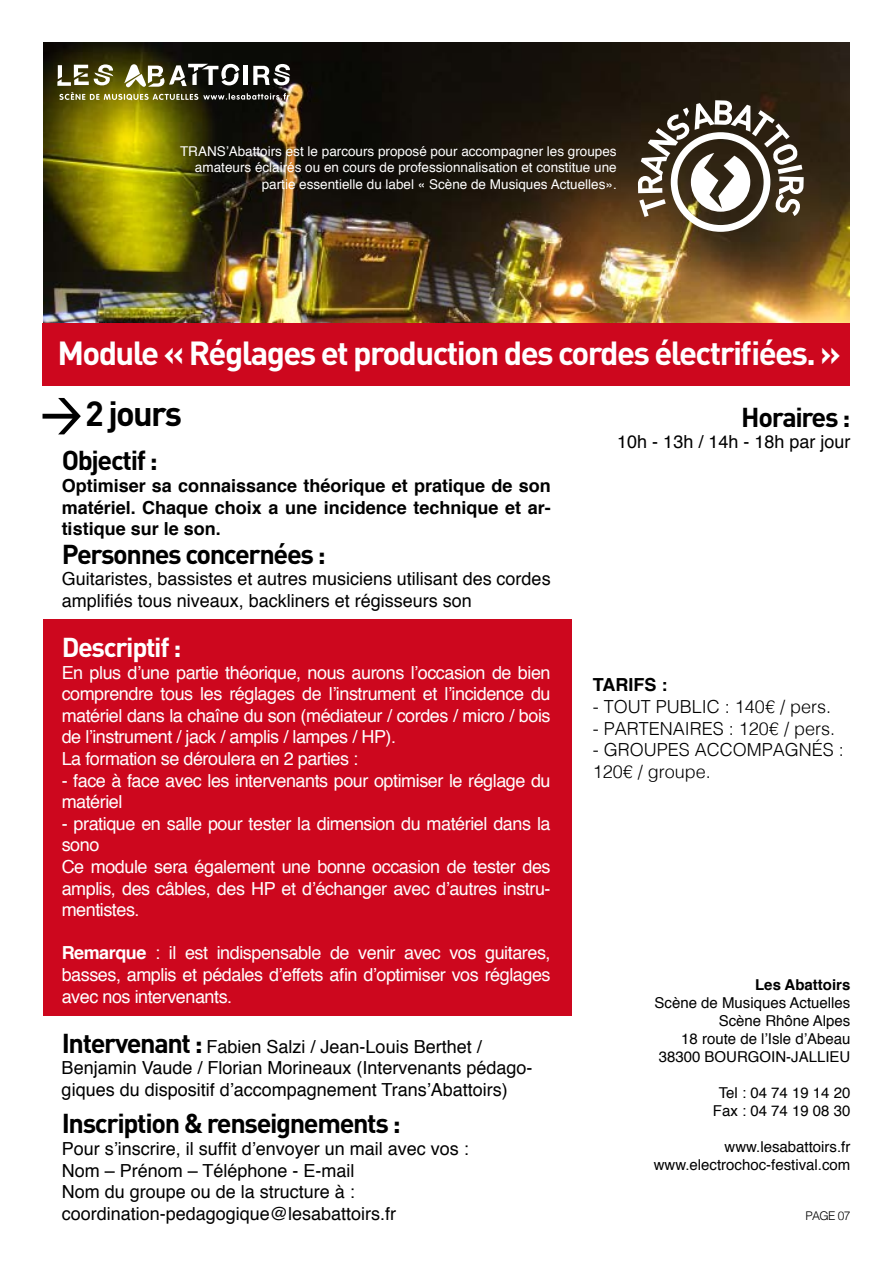
<style>
.page{position:relative;width:893px;height:1263px;background:#fff}
.page>*{position:absolute;margin:0;border:0;box-sizing:border-box;transform-origin:0 0}
.t1{font:700 34.5px "DIN";letter-spacing:-.05em;color:#000}
.t2{font:700 33px "DIN";letter-spacing:-.05em;color:#fff}
.t3{font:700 27px "DIN";letter-spacing:-.05em;color:#000}
.t4{font:700 27px "DIN";letter-spacing:-.05em;color:#fff}
.t5{font:18px/21.6px "Helvetica";letter-spacing:-.025em;color:#fff}
.t6{font:18px/21.6px "Helvetica";color:#000}
.t7{font:700 18px/21.6px "Helvetica";color:#000;text-align:justify}
.t8{font:300 18px/21.6px "Helvetica";color:#000}
.t9{font:15px/18px "Helvetica";color:#000;text-align:right}
.t10{font:700 15px "Helvetica";color:#000}
.t11{font:13.5px/16.2px "Helvetica";color:#fff;text-align:right}
.t12{font:300 12px "Helvetica";letter-spacing:-.05em;color:#000}
.s1{font-weight:700}
.s2{font-family:"DIN";font-weight:700;font-size:27px}
</style>
<div class="page">
<div style="left:43px;top:620px;width:528px;height:396px;background:#cd071e"></div>
<img style="left:43px;top:43px;width:807px;height:280px">
<div style="left:43px;top:323px;width:807px;height:63px;background:#cd071e"></div>
<svg style="left:57px;top:64px;width:233px;height:36px"></svg>
<svg style="left:43px;top:398px;width:38px;height:36px"></svg>
<svg style="left:638px;top:100px;width:166px;height:132px"></svg>
<p class="t11" style="left:180px;top:144px;width:438px">TRANS’Abattoirs est le parcours proposé pour accompagner les groupes amateurs éclairés ou en cours de professionnalisation et constitue une partie essentielle du label « Scène de Musiques Actuelles».</p>
<h2 class="t2" style="left:57px;top:331px;width:785px">Module « Réglages et production des cordes électrifiées. »</h2>
<h1 class="t1" style="left:85px;top:391px;width:99px">2 jours</h1>
<h3 class="t3" style="left:62px;top:443px;width:98px">Objectif :</h3>
<p class="t7" style="left:62px;top:475px;width:490px">Optimiser sa connaissance théorique et pratique de son matériel. Chaque choix a une incidence technique et ar&shy;tistique sur le son.</p>
<h3 class="t3" style="left:62px;top:536px;width:266px">Personnes concernées :</h3>
<p class="t6" style="left:62px;top:569px;width:490px">Guitaristes, bassistes et autres musiciens utilisant des cordes amplifiés tous niveaux, backliners et régisseurs son</p>
<h3 class="t4" style="left:62px;top:629px;width:121px">Descriptif :</h3>
<p class="t5" style="left:62px;top:662px;width:490px">En plus d’une partie théorique, nous aurons l’occasion de bien comprendre tous les réglages de l’instrument et l’incidence du matériel dans la chaîne du son (médiateur / cordes / micro / bois de l’instrument / jack / amplis / lampes / HP).<br>La formation se déroulera en 2 parties :</p>
<p class="t5" style="left:62px;top:770px;width:490px">- face à face avec les intervenants pour optimiser le réglage du matériel</p>
<p class="t5" style="left:62px;top:813px;width:490px">- pratique en salle pour tester la dimension du matériel dans la sono<br>Ce module sera également une bonne occasion de tester des amplis, des câbles, des HP et d’échanger avec d’autres instru&shy;mentistes.</p>
<p class="t5" style="left:62px;top:943px;width:490px;text-align:justify"><span class="s1">Remarque</span> : il est indispensable de venir avec vos guitares, basses, amplis et pédales d’effets afin d’optimiser vos réglages avec nos intervenants.</p>
<p class="t6" style="left:62px;top:1036px;width:472px"><span class="s2">Intervenant :</span> Fabien Salzi / Jean-Louis Berthet /<br>Benjamin Vaude / Florian Morineaux (Intervenants pédago&shy;giques du dispositif d’accompagnement Trans’Abattoirs)</p>
<h3 class="t3" style="left:62px;top:1106px;width:341px">Inscription &amp; renseignements :</h3>
<p class="t6" style="left:62px;top:1138px;width:409px">Pour s’inscrire, il suffit d’envoyer un mail avec vos :<br>Nom – Prénom – Téléphone - E-mail<br>Nom du groupe ou de la structure à : coordination-pedagogique@lesabattoirs.fr</p>
<h3 class="t3" style="left:741px;top:399px;width:111px">Horaires :</h3>
<p class="t6" style="left:617px;top:432px;width:235px">10h - 13h / 14h - 18h par jour</p>
<p class="t7" style="left:593px;top:674px;width:76px">TARIFS :</p>
<p class="t8" style="left:593px;top:694px;width:240px">- TOUT PUBLIC : 140€ / pers.</p>
<p class="t8" style="left:593px;top:716px;width:244px">- PARTENAIRES : 120€ / pers.</p>
<p class="t8" style="left:593px;top:738px;width:253px">- GROUPES ACCOMPAGNÉS :<br>120€ / groupe.</p>
<p class="t10" style="left:755px;top:973px;width:97px">Les Abattoirs</p>
<p class="t9" style="left:654px;top:994px;width:197px">Scène de Musiques Actuelles<br>Scène Rhône Alpes<br>18 route de l’Isle d’Abeau<br>38300 BOURGOIN-JALLIEU</p>
<p class="t9" style="left:713px;top:1084px;width:139px;text-align:center">Tel : 04 74 19 14 20<br>Fax : 04 74 19 08 30</p>
<p class="t9" style="left:654px;top:1138px;width:198px">www.lesabattoirs.fr www.electrochoc-festival.com</p>
<p class="t12" style="left:805px;top:1205px;width:47px">PAGE 07</p>
</div>
